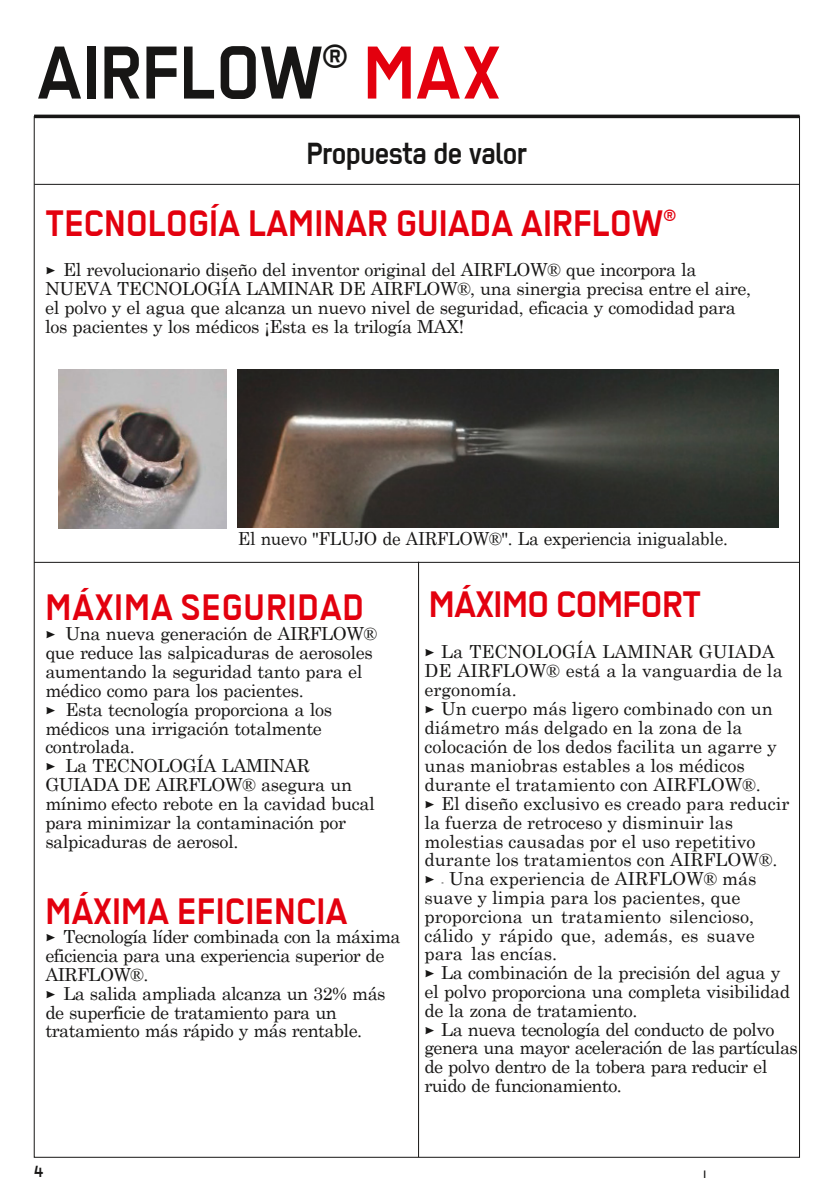
<style>
.page{position:relative;width:840px;height:1191px;background:#fff}
.page>*{position:absolute;margin:0;border:0;box-sizing:border-box;transform-origin:0 0}
._04_ZTitel_TB_35pt_4{font:700 84px "Transbold Neue Euro";letter-spacing:.005em;color:#171615}
._04_ZTitel_TB_35pt_4-2{font:700 41px "Transbold Neue Euro";letter-spacing:.005em;color:#e3000e}
._04_ZTitel_TB_35pt_4-3{font:700 41px "Transbold Neue Euro";letter-spacing:.025em;color:#e3000e}
._04_ZTitel_TB_35pt_4-4{font:700 41px "Transbold Neue Euro";letter-spacing:-.01em;color:#e3000e}
._04_ZTitel_TB_35pt_4-5{font:700 34px "Transbold Neue Euro";letter-spacing:-.02em;color:#171615}
._04_ZTitel_TB_35pt_4-6{font:18px/18.8px "Century Schoolbook";letter-spacing:-.02em;color:#171615}
._04_ZTitel_TB_35pt_4-7{font:18px/18.8px "Century Schoolbook";color:#171615}
._04_ZTitel_TB_35pt_4-8{font:18px "Century Schoolbook";letter-spacing:-.02em;color:#171615;scale:.96 1}
._07_KapitelS_TB_8pt{font:700 18px "Transbold Neue Euro";color:#171615}
._07_KapitelS_TB_8pt-2{font:700 12px "Transbold Neue Euro";color:#171615}
.s1{color:#e3000e}
.s2{font-style:inherit}
.s3{font-family:"Transbold Neue Euro";font-weight:700}
.s4{font-size:9px}
</style>
<div class="page">
<hr style="left:34px;top:184px;width:765px;height:1px;background:#171615">
<hr style="left:34px;top:562px;width:765px;height:1px;background:#171615">
<hr style="left:418px;top:562px;width:1px;height:595px;background:#171615">
<hr style="left:34px;top:115px;width:765px;height:3px;background:#171615">
<img style="left:238px;top:369px;width:539px;height:158px">
<img style="left:59px;top:369px;width:167px;height:159px">
<p class="_04_ZTitel_TB_35pt_4" style="left:38px;top:27px;width:463px">AIRFLOW<sup>®</sup> <span class="s1">MAX</span></p>
<p class="_04_ZTitel_TB_35pt_4-5" style="left:306px;top:135px;width:222px">Propuesta de valor</p>
<p class="_04_ZTitel_TB_35pt_4-2" style="left:45px;top:201px;width:631px">TECNOLOGÍA LAMINAR GUIADA <span class="s2">AIRFLOW</span><sup>®</sup></p>
<p class="_04_ZTitel_TB_35pt_4-6" style="left:45px;top:258px;width:707px"><span class="s3">•</span> El revolucionario diseño del inventor original del AIRFLOW® que incorpora la NUEVA TECNOLOGÍA LAMINAR DE AIRFLOW®, una sinergia precisa entre el aire, el polvo y el agua que alcanza un nuevo nivel de seguridad, eficacia y comodidad para los pacientes y los médicos ¡Esta es la trilogía MAX!</p>
<p class="_04_ZTitel_TB_35pt_4-8" style="left:238px;top:523px;width:511px">El nuevo "FLUJO de AIRFLOW®". La experiencia inigualable.</p>
<p class="_04_ZTitel_TB_35pt_4-3" style="left:45px;top:585px;width:320px"><span class="s2">M</span>ÁXIMA <span class="s2">S</span>EGURIDAD</p>
<p class="_04_ZTitel_TB_35pt_4-6" style="left:45px;top:622px;width:333px"><span class="s3">•</span> Una nueva generación de AIRFLOW® que reduce las salpicaduras de aerosoles aumentando la seguridad tanto para el médico como para los pacientes.</p>
<p class="_04_ZTitel_TB_35pt_4-6" style="left:45px;top:698px;width:288px"><span class="s3">•</span> Esta tecnología proporciona a los médicos una irrigación totalmente controlada.</p>
<p class="_04_ZTitel_TB_35pt_4-6" style="left:45px;top:755px;width:331px"><span class="s3">•</span> La TECNOLOGÍA LAMINAR<br>GUIADA DE AIRFLOW® asegura un mínimo efecto rebote en la cavidad bucal para minimizar la contaminación por salpicaduras de aerosol.</p>
<p class="_04_ZTitel_TB_35pt_4-2" style="left:45px;top:888px;width:303px"><span class="s2">M</span>ÁXIMA EFICIENCIA</p>
<p class="_04_ZTitel_TB_35pt_4-6" style="left:45px;top:926px;width:356px"><span class="s3">•</span> Tecnología líder combinada con la máxima eficiencia para una experiencia superior de<br>AIRFLOW®.</p>
<p class="_04_ZTitel_TB_35pt_4-6" style="left:45px;top:982px;width:341px"><span class="s3">•</span> La salida ampliada alcanza un 32% más de superficie de tratamiento para un tratamiento más rápido y más rentable.</p>
<p class="_04_ZTitel_TB_35pt_4-4" style="left:428px;top:582px;width:273px">M<span class="s2">ÁXIMO</span> COMFORT</p>
<p class="_04_ZTitel_TB_35pt_4-7" style="left:424px;top:640px;width:359px"><span class="s3">•</span> La TECNOLOGÍA LAMINAR GUIADA<br>DE AIRFLOW® está a la vanguardia de la ergonomía.</p>
<p class="_04_ZTitel_TB_35pt_4-7" style="left:424px;top:698px;width:354px"><span class="s3">•</span> Un cuerpo más ligero combinado con un diámetro más delgado en la zona de la colocación de los dedos facilita un agarre y unas maniobras estables a los médicos durante el tratamiento con AIRFLOW®.</p>
<p class="_04_ZTitel_TB_35pt_4-7" style="left:424px;top:792px;width:366px"><span class="s3">•</span> El diseño exclusivo es creado para reducir la fuerza de retroceso y disminuir las molestias causadas por el uso repetitivo durante los tratamientos con AIRFLOW®.</p>
<p class="_04_ZTitel_TB_35pt_4-7" style="left:424px;top:868px;width:333px"><span class="s3">•</span> <span class="s4">-</span> Una experiencia de AIRFLOW® más suave y limpia para los pacientes, que proporciona un tratamiento silencioso, cálido y rápido que, además, es suave para las encías.</p>
<p class="_04_ZTitel_TB_35pt_4-6" style="left:424px;top:961px;width:367px"><span class="s3">•</span> La combinación de la precisión del agua y el polvo proporciona una completa visibilidad de la zona de tratamiento.</p>
<p class="_04_ZTitel_TB_35pt_4-6" style="left:424px;top:1018px;width:375px"><span class="s3">•</span> La nueva tecnología del conducto de polvo genera una mayor aceleración de las partículas de polvo dentro de la tobera para reducir el ruido de funcionamiento.</p>
<p class="_07_KapitelS_TB_8pt" style="left:34px;top:1161px;width:11px">4</p>
<p class="_07_KapitelS_TB_8pt-2" style="left:703px;top:1167px;width:4px">I</p>
</div>
